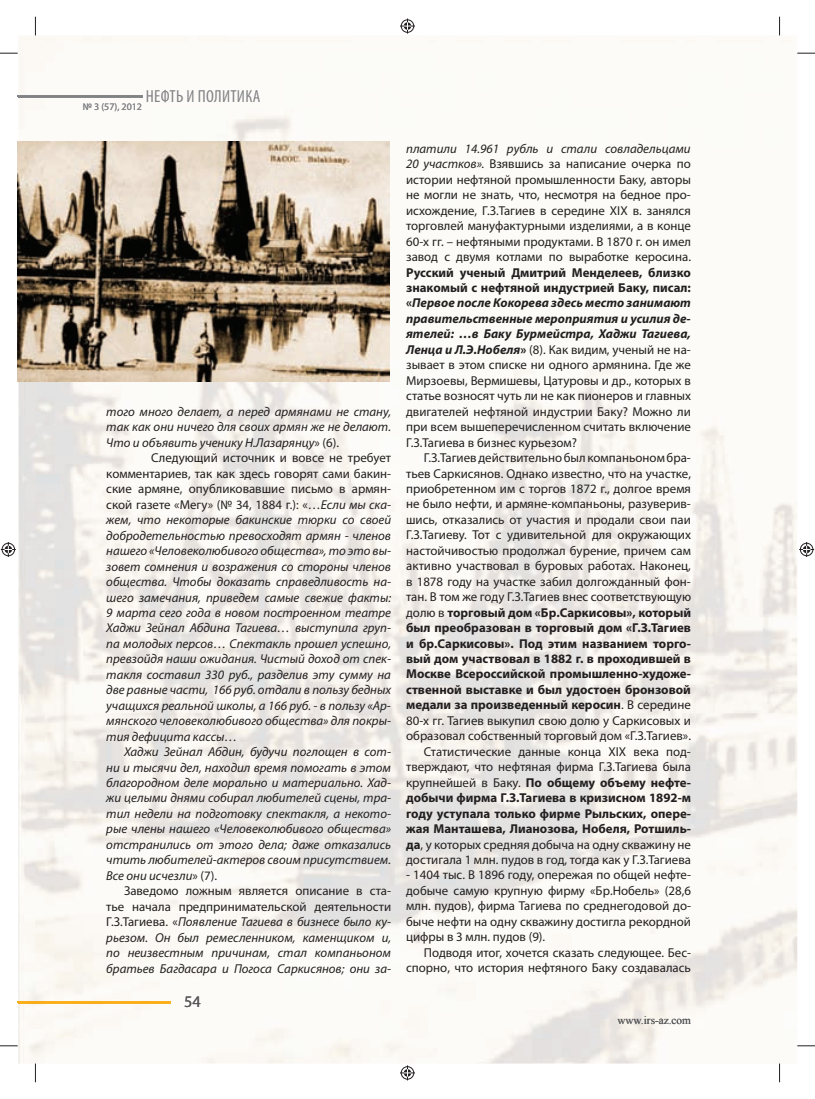
<style>
.page{position:relative;width:815px;height:1099px;background:#fff}
.page>*{position:absolute;margin:0;border:0;box-sizing:border-box;transform-origin:0 0}
.t1{font:condensed 17.5px "Myriad Pro";letter-spacing:.02em;color:#808285}
.t2{font:16.25px "Myriad Pro";color:#57585a}
.t3{font:12.88px/15.5px "Myriad Pro";color:#231f20;text-align:justify}
.t4{font:italic 12.88px/15.5px "Myriad Pro";color:#231f20;text-align:justify}
.t5{font:11.25px "Times New Roman";color:#57585a}
.t6{font:10px "Myriad Pro";color:#808285}
.s1{font-style:normal}
.s2{font-style:italic}
.s3{font-weight:700}
.s4{font-weight:700;font-style:italic}
</style>
<div class="page">
<img style="left:18px;top:35px;width:779px;height:1028px">
<img style="left:185px;top:996px;width:15px;height:11px">
<img style="left:617px;top:1016px;width:74px;height:8px">
<img style="left:84px;top:103px;width:58px;height:8px">
<img style="left:18px;top:141px;width:372px;height:240px">
<hr style="left:18px;top:96px;width:124px;height:1px;background:#808285">
<hr style="left:18px;top:1001px;width:152px;height:1px;background:#faaf18">
<svg style="left:0;top:52px;width:18px;height:2px"></svg>
<svg style="left:797px;top:52px;width:18px;height:2px"></svg>
<svg style="left:0;top:1045px;width:18px;height:1px"></svg>
<svg style="left:797px;top:1045px;width:18px;height:1px"></svg>
<svg style="left:35px;top:17px;width:1px;height:18px"></svg>
<svg style="left:35px;top:1063px;width:1px;height:19px"></svg>
<svg style="left:779px;top:17px;width:1px;height:18px"></svg>
<svg style="left:779px;top:1063px;width:1px;height:19px"></svg>
<svg style="left:400px;top:19px;width:15px;height:15px"></svg>
<svg style="left:400px;top:1065px;width:15px;height:15px"></svg>
<svg style="left:1px;top:542px;width:15px;height:15px"></svg>
<svg style="left:799px;top:542px;width:15px;height:15px"></svg>
<h1 class="t1" style="left:146px;top:90px;width:116px">НЕФТЬ И ПОЛИТИКА</h1>
<p class="t6" style="left:83px;top:102px;width:61px">№ 3 (57), 2012</p>
<p class="t4" style="left:106px;top:405px;width:286px">того много делает, а перед армянами не стану, так как они ничего для своих армян же не делают.<br>Что и объявить ученику Н.Лазарянцу<span class="s1">» (6).</span></p>
<p class="t4" style="left:106px;top:451px;width:286px;text-indent:45px"><span class="s1">Следующий источник и вовсе не требует комментариев, так как здесь говорят сами бакин&shy;ские армяне, опубликовавшие письмо в армян&shy;ской газете «Мегу» (№ 34, 1884 г.): «…</span>Если мы ска&shy;жем, что некоторые бакинские тюрки со своей добродетельностью превосходят армян - членов нашего «Человеколюбивого общества», то это вы&shy;зовет сомнения и возражения со стороны членов общества. Чтобы доказать справедливость на&shy;шего замечания, приведем самые свежие факты:<br>9 марта сего года в новом построенном театре Хаджи Зейнал Абдина Тагиева… выступила груп&shy;па молодых персов… Спектакль прошел успешно, превзойдя наши ожидания. Чистый доход от спек&shy;такля составил 330 руб., разделив эту сумму на две равные части, 166 руб. отдали в пользу бедных учащихся реальной школы, а 166 руб. - в пользу «Ар&shy;мянского человеколюбивого общества» для покры&shy;тия дефицита кассы…</p>
<p class="t4" style="left:106px;top:745px;width:286px;text-indent:18px">Хаджи Зейнал Абдин, будучи поглощен в сот&shy;ни и тысячи дел, находил время помогать в этом благородном деле морально и материально. Хад&shy;жи целыми днями собирал любителей сцены, тра&shy;тил недели на подготовку спектакля, а некото&shy;рые члены нашего «Человеколюбивого общества» отстранились от этого дела; даже отказались чтить любителей-актеров своим присутствием.<br>Все они исчезли<span class="s1">» (7).</span></p>
<p class="t4" style="left:106px;top:884px;width:286px;text-indent:18px"><span class="s1">Заведомо ложным является описание в ста&shy;тье начала предпринимательской деятельности Г.З.Тагиева. «</span>Появление Тагиева в бизнесе было ку&shy;рьезом. Он был ремесленником, каменщиком и, по неизвестным причинам, стал компаньоном братьев Багдасара и Погоса Саркисянов; они за-</p>
<p class="t2" style="left:184px;top:995px;width:18px">54</p>
<p class="t3" style="left:406px;top:142px;width:286px"><span class="s2">платили 14.961 рубль и стали совладельцами 20 участков».</span> Взявшись за написание очерка по истории нефтяной промышленности Баку, авторы не могли не знать, что, несмотря на бедное про&shy;исхождение, Г.З.Тагиев в середине XIX в. занялся торговлей мануфактурными изделиями, а в конце 60-х гг. – нефтяными продуктами. В 1870 г. он имел завод с двумя котлами по выработке керосина.</p>
<p class="t3" style="left:406px;top:265px;width:286px"><span class="s3">Русский ученый Дмитрий Менделеев, близко знакомый с нефтяной индустрией Баку, писал: «</span><span class="s4">Первое после Кокорева здесь место занимают правительственные мероприятия и усилия де&shy;ятелей: …в Баку Бурмейстра, Хаджи Тагиева, Ленца и Л.Э.Нобеля</span><span class="s3">»</span> (8). Как видим, ученый не на&shy;зывает в этом списке ни одного армянина. Где же Мирзоевы, Вермишевы, Цатуровы и др., которых в статье возносят чуть ли не как пионеров и главных двигателей нефтяной индустрии Баку? Можно ли при всем вышеперечисленном считать включение Г.З.Тагиева в бизнес курьезом?</p>
<p class="t3" style="left:406px;top:451px;width:286px;text-align:right">Г.З.Тагиев действительно был компаньоном бра&shy;тьев Саркисянов. Однако известно, что на участке, приобретенном им с торгов 1872 г., долгое время не было нефти, и армяне-компаньоны, разуверив&shy;шись, отказались от участия и продали свои паи Г.З.Тагиеву. Тот с удивительной для окружающих настойчивостью продолжал бурение, причем сам активно участвовал в буровых работах. Наконец, в 1878 году на участке забил долгожданный фон&shy;тан. В том же году Г.З.Тагиев внес соответствующую долю в <span class="s3">торговый дом «Бр.Саркисовы», который был преобразован в торговый дом «Г.З.Тагиев и бр.Саркисовы». Под этим названием торго&shy;вый дом участвовал в 1882 г. в проходившей в Москве Всероссийской промышленно-художе&shy;ственной выставке и был удостоен бронзовой медали за произведенный керосин</span>. В середине 80-х гг. Тагиев выкупил свою долю у Саркисовых и образовал собственный торговый дом «Г.З.Тагиев».<br>Статистические данные конца XIX века под&shy;тверждают, что нефтяная фирма Г.З.Тагиева была крупнейшей в Баку. <span class="s3">По общему объему нефте&shy;добычи фирма Г.З.Тагиева в кризисном 1892-м году уступала только фирме Рыльских, опере&shy;жая Манташева, Лианозова, Нобеля, Ротшиль&shy;да</span>, у которых средняя добыча на одну скважину не достигала 1 млн. пудов в год, тогда как у Г.З.Тагиева</p>
<p class="t3" style="left:406px;top:868px;width:286px">- 1404 тыс. В 1896 году, опережая по общей нефте&shy;добыче самую крупную фирму «Бр.Нобель» (28,6 млн. пудов), фирма Тагиева по среднегодовой до&shy;быче нефти на одну скважину достигла рекордной цифры в 3 млн. пудов (9).</p>
<p class="t3" style="left:406px;top:945px;width:286px;text-align:right">Подводя итог, хочется сказать следующее. Бес&shy;спорно, что история нефтяного Баку создавалась</p>
<p class="t5" style="left:617px;top:1013px;width:75px">www.irs-az.com</p>
</div>
